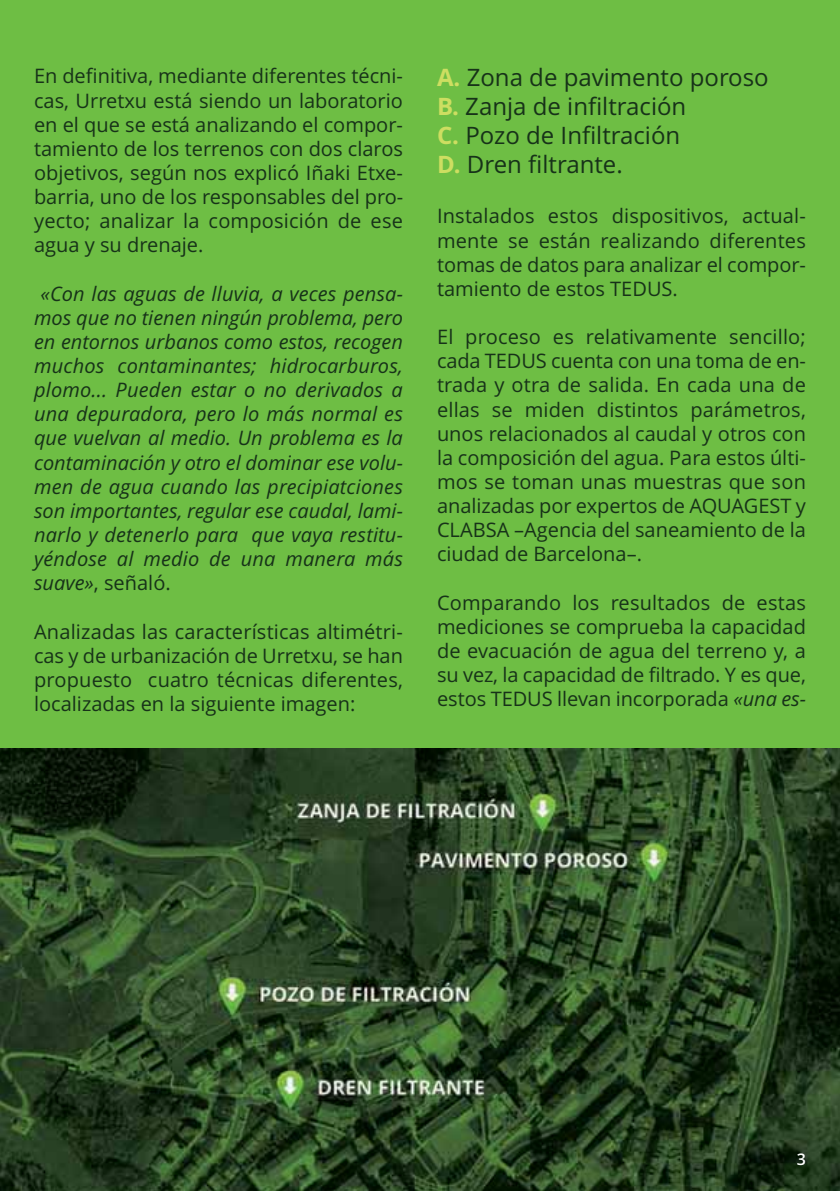
<style>
.page{position:relative;width:840px;height:1191px;background:#fff}
.page>*{position:absolute;margin:0;border:0;box-sizing:border-box;transform-origin:0 0}
.t1{font:24px/29px "Open Sans";color:#173219}
.t2{font:20px/24.2px "Open Sans";color:#173219;text-align:justify}
.t3{font:italic 20px/24.2px "Open Sans";letter-spacing:.01em;color:#173219;text-align:justify}
.t4{font:600 16px "Open Sans";color:#fff}
.s1{font-style:normal}
.s2{font-weight:700;color:#cdde61}
.s3{font-style:italic}
</style>
<div class="page">
<div style="left:0;top:0;width:839px;height:1191px;background:#6ebe44"></div>
<img style="left:0;top:748px;width:839px;height:443px">
<p class="t2" style="left:34px;top:66px;width:370px">En definitiva, mediante diferentes técni&shy;cas, Urretxu está siendo un laboratorio en el que se está analizando el compor&shy;tamiento de los terrenos con dos claros objetivos, según nos explicó Iñaki Etxe&shy;barria, uno de los responsables del pro&shy;yecto; analizar la composición de ese agua y su drenaje.</p>
<p class="t3" style="left:34px;top:283px;width:370px;text-indent:6px">«Con las aguas de lluvia, a veces pensa&shy;mos que no tienen ningún problema, pero en entornos urbanos como estos, recogen muchos contaminantes; hidrocarburos, plomo... Pueden estar o no derivados a una depuradora, pero lo más normal es que vuelvan al medio. Un problema es la contaminación y otro el dominar ese volu&shy;men de agua cuando las precipiatciones son importantes, regular ese caudal, lami&shy;narlo y detenerlo para que vaya restitu&shy;yéndose al medio de una manera más suave»<span class="s1">, señaló.</span></p>
<p class="t2" style="left:34px;top:621px;width:370px">Analizadas las características altimétri&shy;cas y de urbanización de Urretxu, se han propuesto cuatro técnicas diferentes, localizadas en la siguiente imagen:</p>
<p class="t1" style="left:437px;top:66px;width:333px"><span class="s2">A.</span> Zona de pavimento poroso<br><span class="s2">B.</span> Zanja de infiltración<br><span class="s2">C.</span> Pozo de Infiltración<br><span class="s2">D.</span> Dren filtrante.</p>
<p class="t2" style="left:437px;top:206px;width:370px">Instalados estos dispositivos, actual&shy;mente se están realizando diferentes tomas de datos para analizar el compor&shy;tamiento de estos TEDUS.</p>
<p class="t2" style="left:437px;top:327px;width:370px">El proceso es relativamente sencillo; cada TEDUS cuenta con una toma de en&shy;trada y otra de salida. En cada una de ellas se miden distintos parámetros, unos relacionados al caudal y otros con la composición del agua. Para estos últi&shy;mos se toman unas muestras que son analizadas por expertos de AQUAGEST y CLABSA –Agencia del saneamiento de la ciudad de Barcelona–.</p>
<p class="t2" style="left:437px;top:592px;width:370px">Comparando los resultados de estas mediciones se comprueba la capacidad de evacuación de agua del terreno y, a su vez, la capacidad de filtrado. Y es que, estos TEDUS llevan incorporada <span class="s3">«una es-</span></p>
<p class="t4" style="left:796px;top:1153px;width:11px">3</p>
</div>
